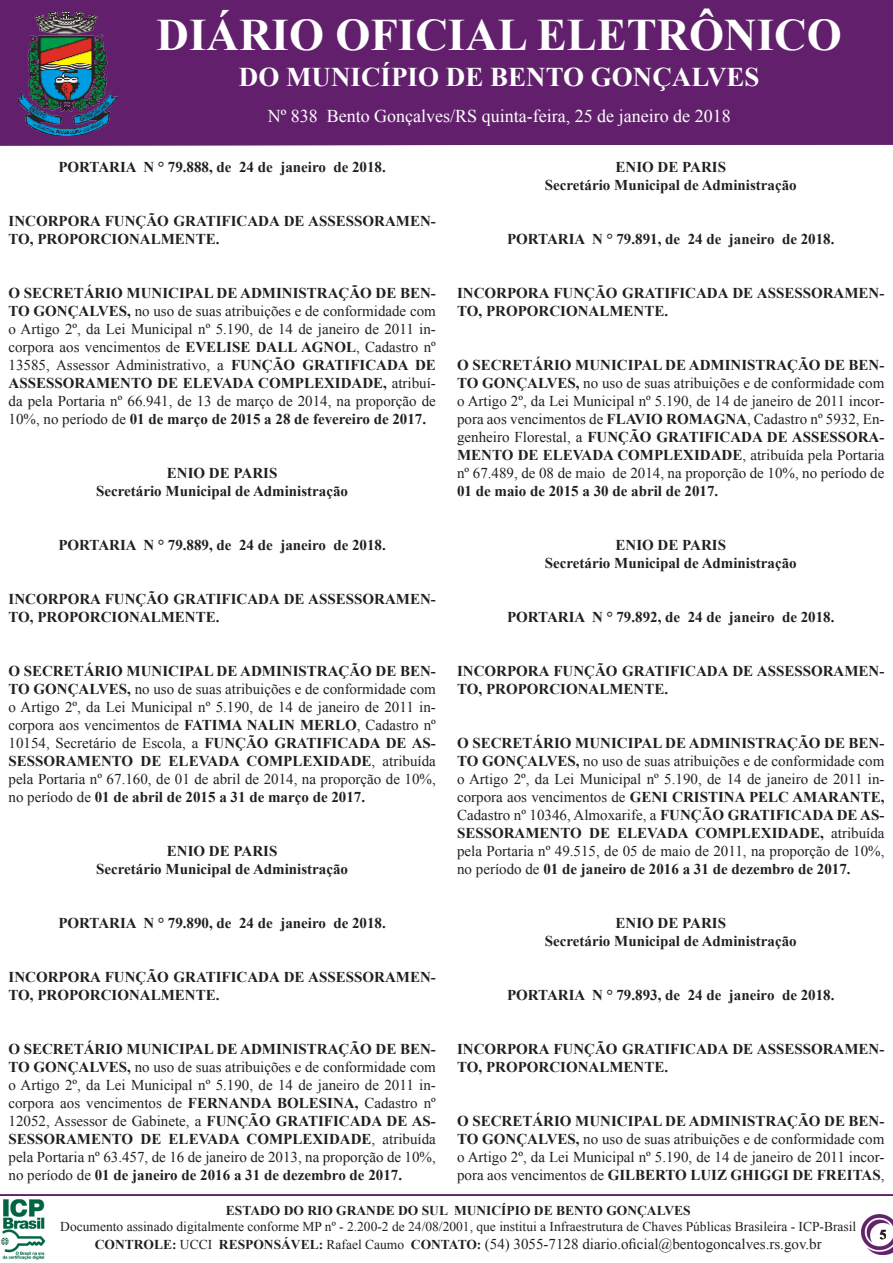
<style>
.page{position:relative;width:893px;height:1263px;background:#fff}
.page>*{position:absolute;margin:0;border:0;box-sizing:border-box;transform-origin:0 0}
.t1{font:700 45px "Times New Roman";color:#fff}
.t2{font:700 27px "Times New Roman";color:#fff}
.t3{font:18px "Times New Roman";color:#fff}
.t4{font:15px/18px "Times New Roman";color:#231f20;text-align:justify}
.t5{font:700 15px/18px "Times New Roman";color:#231f20}
.t6{font:13.5px "Times New Roman";color:#231f20}
.t7{font:700 13.5px "Times New Roman";color:#231f20}
.s1{font-weight:700}
.s2{font-weight:700;font-size:13.5px}
.s3{font-size:13.5px}
</style>
<div class="page">
<img style="left:0;top:1199px;width:46px;height:61px">
<img style="left:862px;top:1214px;width:31px;height:41px">
<div style="left:0;top:0;width:893px;height:146px;background:#62206c"></div>
<hr style="left:0;top:1194px;width:893px;height:2px;background:#62206c">
<img style="left:18px;top:11px;width:100px;height:125px">
<p class="t1" style="left:157px;top:4px;width:687px">DIÁRIO OFICIAL ELETRÔNICO</p>
<p class="t2" style="left:239px;top:58px;width:522px">DO MUNICÍPIO DE BENTO GONÇALVES</p>
<p class="t3" style="left:268px;top:104px;width:465px">Nº 838 Bento Gonçalves/RS quinta-feira, 25 de janeiro de 2018</p>
<p class="t3" style="left:265px;top:104px;width:252px">Nº 472 Bento Gonçalves/RS Q ar</p>
<p class="t3" style="left:576px;top:104px;width:19px">10</p>
<p class="t3" style="left:619px;top:104px;width:115px">Agosto de 2016</p>
<p class="t3" style="left:270px;top:104px;width:460px">Nº 476 Bento Gonçalves/RS Terça-feira, 16 de Agosto de 2016</p>
<p class="t5" style="left:58px;top:158px;width:329px">PORTARIA N ° 79.888, de 24 de janeiro de 2018.</p>
<p class="t5" style="left:9px;top:212px;width:429px">INCORPORA FUNÇÃO GRATIFICADA DE ASSESSORAMEN-<br>TO, PROPORCIONALMENTE.</p>
<p class="t4" style="left:9px;top:284px;width:429px"><span class="s1">O SECRETÁRIO MUNICIPAL DE ADMINISTRAÇÃO DE BEN-TO GONÇALVES,</span> no uso de suas atribuições e de conformidade com o Artigo 2º, da Lei Municipal nº 5.190, de 14 de janeiro de 2011 in&shy;corpora aos vencimentos de <span class="s1">EVELISE DALL AGNOL</span>, Cadastro nº 13585, Assessor Administrativo, a <span class="s1">FUNÇÃO GRATIFICADA DE ASSESSORAMENTO DE ELEVADA COMPLEXIDADE,</span> atribuí&shy;da pela Portaria nº 66.941, de 13 de março de 2014, na proporção de 10%, no período de <span class="s1">01 de março de 2015 a 28 de fevereiro de 2017.</span></p>
<p class="t5" style="left:167px;top:464px;width:112px">ENIO DE PARIS</p>
<p class="t5" style="left:96px;top:482px;width:253px">Secretário Municipal de Administração</p>
<p class="t5" style="left:58px;top:536px;width:329px">PORTARIA N ° 79.889, de 24 de janeiro de 2018.</p>
<p class="t5" style="left:9px;top:590px;width:429px">INCORPORA FUNÇÃO GRATIFICADA DE ASSESSORAMEN-<br>TO, PROPORCIONALMENTE.</p>
<p class="t4" style="left:9px;top:662px;width:429px"><span class="s1">O SECRETÁRIO MUNICIPAL DE ADMINISTRAÇÃO DE BEN-TO GONÇALVES,</span> no uso de suas atribuições e de conformidade com o Artigo 2º, da Lei Municipal nº 5.190, de 14 de janeiro de 2011 in&shy;corpora aos vencimentos de <span class="s1">FATIMA NALIN MERLO</span>, Cadastro nº 10154, Secretário de Escola, a <span class="s1">FUNÇÃO GRATIFICADA DE AS-SESSORAMENTO DE ELEVADA COMPLEXIDADE</span>, atribuída pela Portaria nº 67.160, de 01 de abril de 2014, na proporção de 10%, no período de <span class="s1">01 de abril de 2015 a 31 de março de 2017.</span></p>
<p class="t5" style="left:167px;top:842px;width:112px">ENIO DE PARIS</p>
<p class="t5" style="left:96px;top:860px;width:253px">Secretário Municipal de Administração</p>
<p class="t5" style="left:58px;top:914px;width:329px">PORTARIA N ° 79.890, de 24 de janeiro de 2018.</p>
<p class="t5" style="left:9px;top:968px;width:429px">INCORPORA FUNÇÃO GRATIFICADA DE ASSESSORAMEN-<br>TO, PROPORCIONALMENTE.</p>
<p class="t4" style="left:9px;top:1040px;width:429px"><span class="s1">O SECRETÁRIO MUNICIPAL DE ADMINISTRAÇÃO DE BEN-TO GONÇALVES,</span> no uso de suas atribuições e de conformidade com o Artigo 2º, da Lei Municipal nº 5.190, de 14 de janeiro de 2011 in&shy;corpora aos vencimentos de <span class="s1">FERNANDA BOLESINA,</span> Cadastro nº 12052, Assessor de Gabinete, a <span class="s1">FUNÇÃO GRATIFICADA DE AS-SESSORAMENTO DE ELEVADA COMPLEXIDADE</span>, atribuída pela Portaria nº 63.457, de 16 de janeiro de 2013, na proporção de 10%, no período de <span class="s1">01 de janeiro de 2016 a 31 de dezembro de 2017.</span></p>
<p class="t5" style="left:615px;top:157px;width:112px">ENIO DE PARIS</p>
<p class="t5" style="left:545px;top:175px;width:253px">Secretário Municipal de Administração</p>
<p class="t5" style="left:507px;top:229px;width:329px">PORTARIA N ° 79.891, de 24 de janeiro de 2018.</p>
<p class="t5" style="left:457px;top:283px;width:429px">INCORPORA FUNÇÃO GRATIFICADA DE ASSESSORAMEN-<br>TO, PROPORCIONALMENTE.</p>
<p class="t4" style="left:457px;top:356px;width:429px"><span class="s1">O SECRETÁRIO MUNICIPAL DE ADMINISTRAÇÃO DE BEN-TO GONÇALVES,</span> no uso de suas atribuições e de conformidade com o Artigo 2º, da Lei Municipal nº 5.190, de 14 de janeiro de 2011 incor&shy;pora aos vencimentos de <span class="s1">FLAVIO ROMAGNA</span>, Cadastro nº 5932, En&shy;genheiro Florestal, a <span class="s1">FUNÇÃO GRATIFICADA DE ASSESSORA-MENTO DE ELEVADA COMPLEXIDADE</span>, atribuída pela Portaria nº 67.489, de 08 de maio de 2014, na proporção de 10%, no período de <span class="s1">01 de maio de 2015 a 30 de abril de 2017.</span></p>
<p class="t5" style="left:615px;top:535px;width:112px">ENIO DE PARIS</p>
<p class="t5" style="left:545px;top:553px;width:253px">Secretário Municipal de Administração</p>
<p class="t5" style="left:507px;top:607px;width:329px">PORTARIA N ° 79.892, de 24 de janeiro de 2018.</p>
<p class="t5" style="left:457px;top:661px;width:429px">INCORPORA FUNÇÃO GRATIFICADA DE ASSESSORAMEN-<br>TO, PROPORCIONALMENTE.</p>
<p class="t4" style="left:457px;top:734px;width:429px"><span class="s1">O SECRETÁRIO MUNICIPAL DE ADMINISTRAÇÃO DE BEN-TO GONÇALVES,</span> no uso de suas atribuições e de conformidade com o Artigo 2º, da Lei Municipal nº 5.190, de 14 de janeiro de 2011 in&shy;corpora aos vencimentos de <span class="s1">GENI CRISTINA PELC AMARANTE, </span>Cadastro nº 10346, Almoxarife, a <span class="s1">FUNÇÃO GRATIFICADA DE AS-SESSORAMENTO DE ELEVADA COMPLEXIDADE,</span> atribuída pela Portaria nº 49.515, de 05 de maio de 2011, na proporção de 10%, no período de <span class="s1">01 de janeiro de 2016 a 31 de dezembro de 2017.</span></p>
<p class="t5" style="left:615px;top:913px;width:112px">ENIO DE PARIS</p>
<p class="t5" style="left:545px;top:931px;width:253px">Secretário Municipal de Administração</p>
<p class="t5" style="left:507px;top:985px;width:329px">PORTARIA N ° 79.893, de 24 de janeiro de 2018.</p>
<p class="t5" style="left:457px;top:1039px;width:429px">INCORPORA FUNÇÃO GRATIFICADA DE ASSESSORAMEN-<br>TO, PROPORCIONALMENTE.</p>
<p class="t4" style="left:457px;top:1112px;width:429px"><span class="s1">O SECRETÁRIO MUNICIPAL DE ADMINISTRAÇÃO DE BEN-TO GONÇALVES,</span> no uso de suas atribuições e de conformidade com o Artigo 2º, da Lei Municipal nº 5.190, de 14 de janeiro de 2011 incor&shy;pora aos vencimentos de <span class="s1">GILBERTO LUIZ GHIGGI DE FREITAS</span>,</p>
<p class="t7" style="left:226px;top:1201px;width:466px">ESTADO DO RIO GRANDE DO SUL MUNICÍPIO DE BENTO GONÇALVES</p>
<p class="t6" style="left:60px;top:1218px;width:797px">Documento assinado digitalmente conforme MP nº - 2.200-2 de 24/08/2001, que institui a Infraestrutura de Chaves Públicas Brasileira - ICP-Brasil</p>
<p class="t4" style="left:95px;top:1235px;width:728px"><span class="s2">CONTROLE:</span> <span class="s3">UCCI</span> <span class="s2">RESPONSÁVEL:</span> <span class="s3">Rafael Caumo</span> <span class="s2">CONTATO:</span> (54) 3055-7128 diario.oficial@bentogoncalves.rs.gov.br</p>
<p class="t7" style="left:880px;top:1225px;width:8px">5</p>
</div>
